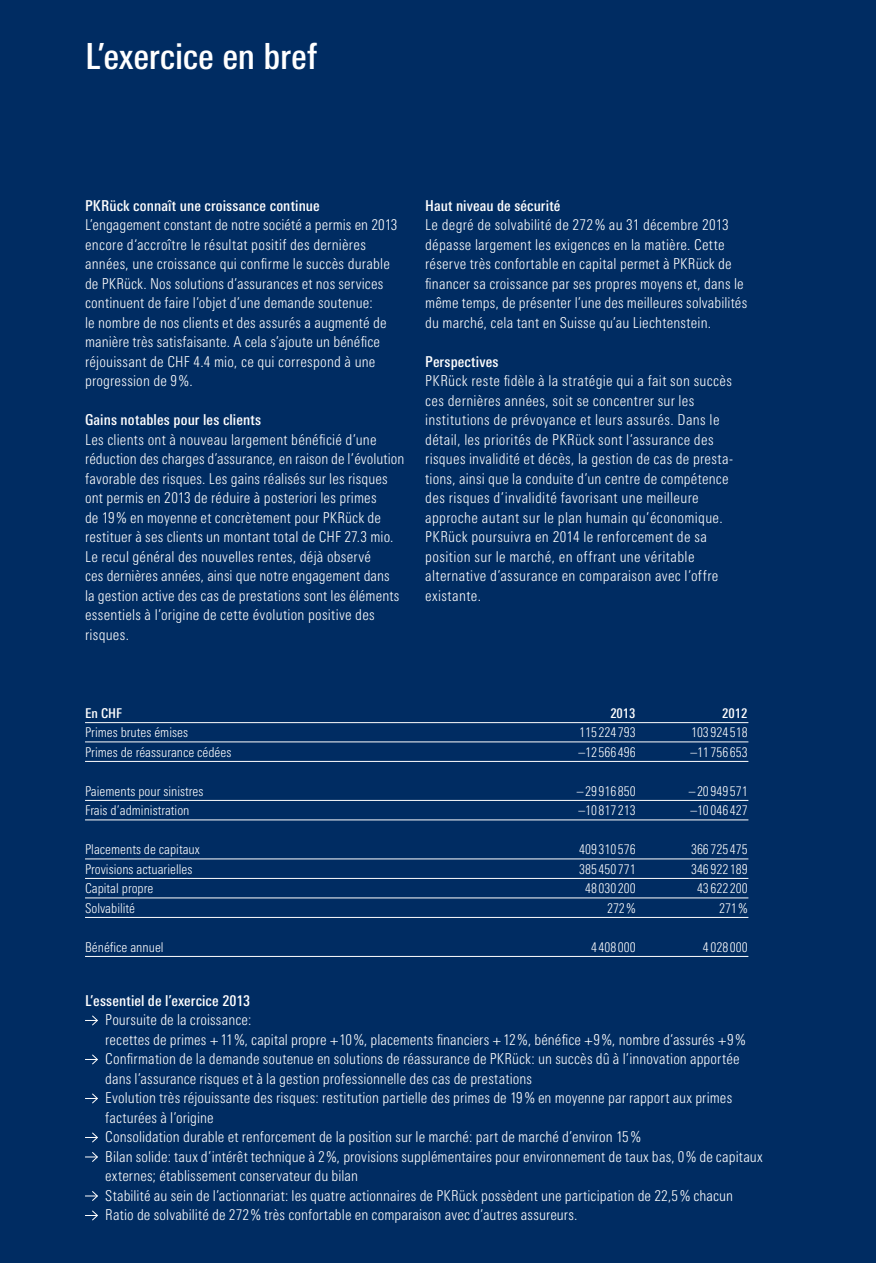
<style>
.page{position:relative;width:876px;height:1263px;background:#002c62}
.page>*{position:absolute;margin:0;border:0;box-sizing:border-box;transform-origin:0 0}
.t1{font:500 condensed 36px "Linotype Univers";letter-spacing:-.01em;color:#fff}
.t2{font:300 condensed 15px/19.5px "Linotype Univers";letter-spacing:.015em;color:#fff}
.t3{font:500 condensed 15px "Linotype Univers";letter-spacing:.005em;color:#fff}
.t4{font:300 condensed 13.5px "Linotype Univers";color:#fff}
.t5{font:500 condensed 13.5px "Linotype Univers";color:#fff}
</style>
<div class="page">
<hr style="left:85px;top:722px;width:663px;height:1px;background:#fff">
<hr style="left:85px;top:742px;width:663px;height:1px;background:#fff">
<hr style="left:85px;top:761px;width:663px;height:1px;background:#fff">
<hr style="left:85px;top:800px;width:663px;height:1px;background:#fff">
<hr style="left:85px;top:820px;width:663px;height:1px;background:#fff">
<hr style="left:85px;top:859px;width:663px;height:1px;background:#fff">
<hr style="left:85px;top:878px;width:663px;height:1px;background:#fff">
<hr style="left:85px;top:898px;width:663px;height:1px;background:#fff">
<hr style="left:85px;top:917px;width:663px;height:1px;background:#fff">
<hr style="left:85px;top:956px;width:663px;height:1px;background:#fff">
<svg style="left:85px;top:1015px;width:13px;height:11px"></svg>
<svg style="left:85px;top:1054px;width:13px;height:11px"></svg>
<svg style="left:85px;top:1093px;width:13px;height:11px"></svg>
<svg style="left:85px;top:1132px;width:13px;height:11px"></svg>
<svg style="left:85px;top:1152px;width:13px;height:10px"></svg>
<svg style="left:85px;top:1191px;width:13px;height:10px"></svg>
<svg style="left:85px;top:1210px;width:13px;height:11px"></svg>
<h1 class="t1" style="left:85px;top:35px;width:234px">L’exercice en bref</h1>
<p class="t3" style="left:85px;top:197px;width:236px">PKRück connaît une croissance continue</p>
<p class="t2" style="left:85px;top:215px;width:314px">L’engagement constant de notre société a permis en 2013 encore d‘accroître le résultat positif des dernières années, une croissance qui confirme le succès durable de PKRück. Nos solutions d’assurances et nos services continuent de faire l’objet d’une demande soutenue:<br>le nombre de nos clients et des assurés a augmenté de manière très satisfaisante. A cela s’ajoute un bénéfice réjouissant de CHF 4.4 mio, ce qui correspond à une progression de 9%.</p>
<p class="t3" style="left:85px;top:411px;width:178px">Gains notables pour les clients</p>
<p class="t2" style="left:85px;top:430px;width:321px">Les clients ont à nouveau largement bénéficié d’une réduction des charges d’assurance, en raison de l’évolution favorable des risques. Les gains réalisés sur les risques ont permis en 2013 de réduire à posteriori les primes<br>de 19% en moyenne et concrètement pour PKRück de restituer à ses clients un montant total de CHF 27.3 mio.<br>Le recul général des nouvelles rentes, déjà observé<br>ces dernières années, ainsi que notre engagement dans<br>la gestion active des cas de prestations sont les éléments essentiels à l’origine de cette évolution positive des risques.</p>
<p class="t3" style="left:425px;top:197px;width:137px">Haut niveau de sécurité</p>
<p class="t2" style="left:425px;top:215px;width:323px">Le degré de solvabilité de 272% au 31 décembre 2013 dépasse largement les exigences en la matière. Cette réserve très confortable en capital permet à PKRück de financer sa croissance par ses propres moyens et, dans le même temps, de présenter l’une des meilleures solvabilités du marché, cela tant en Suisse qu’au Liechtenstein.</p>
<p class="t3" style="left:425px;top:353px;width:75px">Perspectives</p>
<p class="t2" style="left:425px;top:371px;width:309px">PKRück reste fidèle à la stratégie qui a fait son succès ces dernières années, soit se concentrer sur les institutions de prévoyance et leurs assurés. Dans le détail, les priorités de PKRück sont l’assurance des risques invalidité et décès, la gestion de cas de presta&shy;tions, ainsi que la conduite d’un centre de compétence des risques d’invalidité favorisant une meilleure approche autant sur le plan humain qu’économique.<br>PKRück poursuivra en 2014 le renforcement de sa position sur le marché, en offrant une véritable alternative d’assurance en comparaison avec l’offre existante.</p>
<p class="t5" style="left:85px;top:705px;width:38px">En CHF</p>
<p class="t5" style="left:610px;top:705px;width:27px">2013</p>
<p class="t5" style="left:722px;top:705px;width:27px">2012</p>
<p class="t4" style="left:85px;top:725px;width:104px">Primes brutes émises</p>
<p class="t4" style="left:579px;top:725px;width:58px">115 224 793</p>
<p class="t4" style="left:691px;top:725px;width:58px">103 924 518</p>
<p class="t4" style="left:85px;top:744px;width:148px">Primes de réassurance cédées</p>
<p class="t4" style="left:578px;top:744px;width:59px">–12 566 496</p>
<p class="t4" style="left:690px;top:744px;width:59px">–11 756 653</p>
<p class="t4" style="left:85px;top:783px;width:120px">Paiements pour sinistres</p>
<p class="t4" style="left:577px;top:783px;width:60px">–29 916 850</p>
<p class="t4" style="left:689px;top:783px;width:60px">–20 949 571</p>
<p class="t4" style="left:85px;top:803px;width:106px">Frais d’administration</p>
<p class="t4" style="left:578px;top:803px;width:59px">–10 817 213</p>
<p class="t4" style="left:690px;top:803px;width:59px">–10 046 427</p>
<p class="t4" style="left:85px;top:842px;width:116px">Placements de capitaux</p>
<p class="t4" style="left:579px;top:842px;width:58px">409 310 576</p>
<p class="t4" style="left:691px;top:842px;width:58px">366 725 475</p>
<p class="t4" style="left:85px;top:861px;width:109px">Provisions actuarielles</p>
<p class="t4" style="left:579px;top:861px;width:58px">385 450 771</p>
<p class="t4" style="left:691px;top:861px;width:58px">346 922 189</p>
<p class="t4" style="left:85px;top:881px;width:70px">Capital propre</p>
<p class="t4" style="left:585px;top:881px;width:52px">48 030 200</p>
<p class="t4" style="left:697px;top:881px;width:52px">43 622 200</p>
<p class="t4" style="left:85px;top:900px;width:52px">Solvabilité</p>
<p class="t4" style="left:607px;top:900px;width:30px">272%</p>
<p class="t4" style="left:719px;top:900px;width:30px">271%</p>
<p class="t4" style="left:85px;top:939px;width:80px">Bénéfice annuel</p>
<p class="t4" style="left:591px;top:939px;width:46px">4 408 000</p>
<p class="t4" style="left:703px;top:939px;width:46px">4 028 000</p>
<p class="t3" style="left:85px;top:992px;width:166px">L’essentiel de l’exercice 2013</p>
<p class="t2" style="left:105px;top:1010px;width:659px">Poursuite de la croissance:<br>recettes de primes +11%, capital propre +10%, placements financiers +12%, bénéfice +9%, nombre d’assurés +9% Confirmation de la demande soutenue en solutions de réassurance de PKRück: un succès dû à l’innovation apportée dans l’assurance risques et à la gestion professionnelle des cas de prestations<br>Evolution très réjouissante des risques: restitution partielle des primes de 19% en moyenne par rapport aux primes facturées à l’origine<br>Consolidation durable et renforcement de la position sur le marché: part de marché d’environ 15%<br>Bilan solide: taux d’intérêt technique à 2%, provisions supplémentaires pour environnement de taux bas, 0% de capitaux externes; établissement conservateur du bilan<br>Stabilité au sein de l’actionnariat: les quatre actionnaires de PKRück possèdent une participation de 22,5% chacun Ratio de solvabilité de 272% très confortable en comparaison avec d’autres assureurs.</p>
</div>
